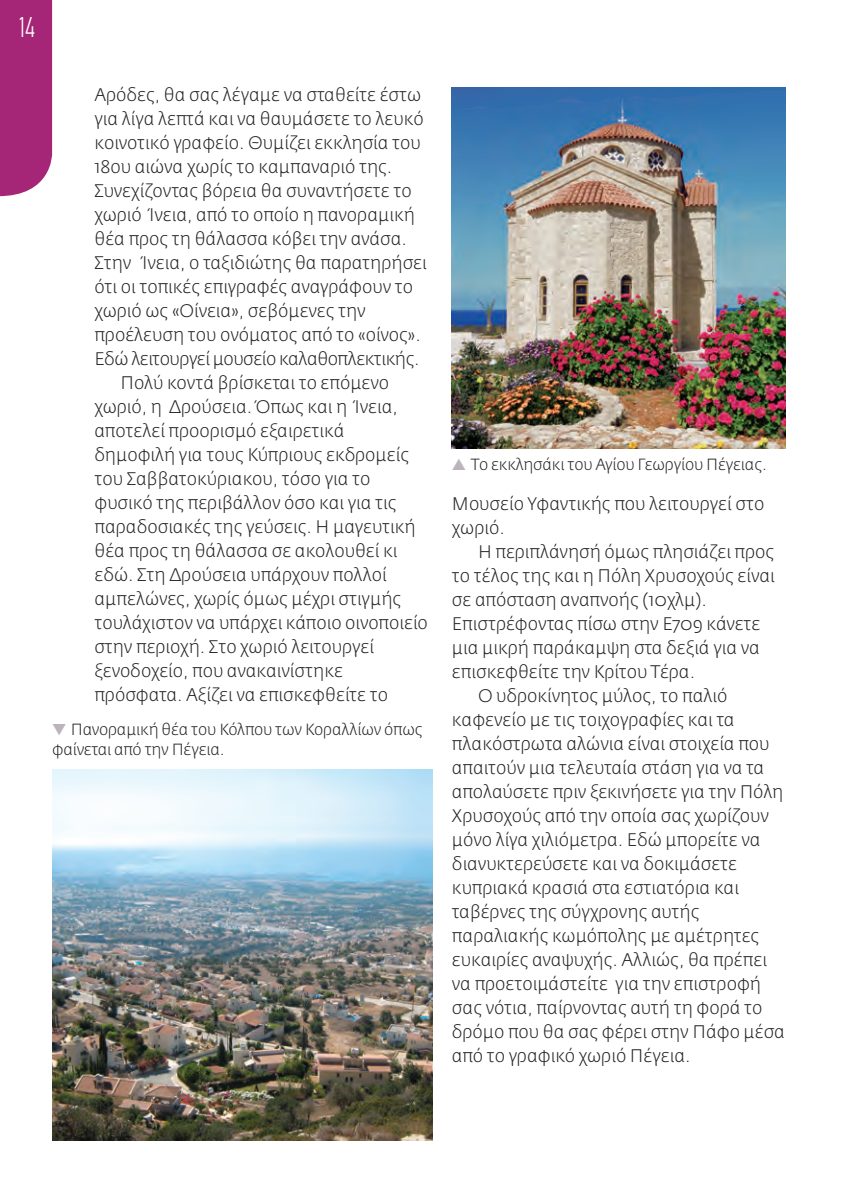
<style>
.page{position:relative;width:845px;height:1194px;background:#fff}
.page>*{position:absolute;margin:0;border:0;box-sizing:border-box;transform-origin:0 0}
.t1{font:300 condensed 28px "CF Din";color:#fff}
.t2{font:300 18px/24px "Fedra Sans Pro";color:#231f20}
.t3{font:300 18px "Fedra Sans Pro";letter-spacing:-.025em;color:#231f20}
.t4{font:300 16px/20px "Fedra Sans Pro";letter-spacing:-.01em;color:#231f20}
.s1{color:#bbb5bb}
</style>
<div class="page">
<img style="left:52px;top:769px;width:380px;height:371px">
<img style="left:451px;top:87px;width:334px;height:362px">
<div style="left:0;top:0;width:52px;height:197px;background:#a52576"></div>
<h1 class="t1" style="left:19px;top:12px;width:18px">14</h1>
<p class="t2" style="left:94px;top:83px;width:328px">Αρόδες, θα σας λέγαμε να σταθείτε έστω</p>
<p class="t2" style="left:94px;top:107px;width:330px">για λίγα λεπτά και να θαυμάσετε το λευκό</p>
<p class="t2" style="left:94px;top:131px;width:328px">κοινοτικό γραφείο. Θυμίζει εκκλησία του</p>
<p class="t2" style="left:94px;top:155px;width:299px">18ου αιώνα χωρίς το καμπαναριό της.</p>
<p class="t2" style="left:94px;top:179px;width:318px">Συνεχίζοντας βόρεια θα συναντήσετε το</p>
<p class="t2" style="left:94px;top:203px;width:322px">χωριό Ίνεια, από το οποίο η πανοραμική</p>
<p class="t2" style="left:94px;top:227px;width:314px">θέα προς τη θάλασσα κόβει την ανάσα.</p>
<p class="t2" style="left:94px;top:251px;width:334px">Στην Ίνεια, ο ταξιδιώτης θα παρατηρήσει</p>
<p class="t2" style="left:94px;top:275px;width:320px">ότι οι τοπικές επιγραφές αναγράφουν το</p>
<p class="t2" style="left:94px;top:299px;width:272px">χωριό ως «Οίνεια», σεβόμενες την</p>
<p class="t2" style="left:94px;top:323px;width:328px">προέλευση του ονόματος από το «οίνος».</p>
<p class="t3" style="left:94px;top:348px;width:326px">Εδώ λειτουργεί μουσείο καλαθοπλεκτικής.</p>
<p class="t2" style="left:120px;top:371px;width:270px">Πολύ κοντά βρίσκεται το επόμενο</p>
<p class="t2" style="left:94px;top:395px;width:305px">χωριό, η Δρούσεια. Όπως και η Ίνεια,</p>
<p class="t2" style="left:94px;top:419px;width:251px">αποτελεί προορισμό εξαιρετικά</p>
<p class="t2" style="left:94px;top:443px;width:316px">δημοφιλή για τους Κύπριους εκδρομείς</p>
<p class="t2" style="left:94px;top:467px;width:277px">του Σαββατοκύριακου, τόσο για το</p>
<p class="t2" style="left:94px;top:491px;width:303px">φυσικό της περιβάλλον όσο και για τις</p>
<p class="t2" style="left:94px;top:515px;width:322px">παραδοσιακές της γεύσεις. Η μαγευτική</p>
<p class="t2" style="left:94px;top:539px;width:304px">θέα προς τη θάλασσα σε ακολουθεί κι</p>
<p class="t2" style="left:94px;top:563px;width:294px">εδώ. Στη Δρούσεια υπάρχουν πολλοί</p>
<p class="t2" style="left:94px;top:587px;width:308px">αμπελώνες, χωρίς όμως μέχρι στιγμής</p>
<p class="t2" style="left:94px;top:611px;width:335px">τουλάχιστον να υπάρχει κάποιο οινοποιείο</p>
<p class="t2" style="left:94px;top:635px;width:281px">στην περιοχή. Στο χωριό λειτουργεί</p>
<p class="t2" style="left:94px;top:659px;width:250px">ξενοδοχείο, που ανακαινίστηκε</p>
<p class="t2" style="left:94px;top:683px;width:295px">πρόσφατα. Αξίζει να επισκεφθείτε το</p>
<p class="t4" style="left:52px;top:719px;width:372px"><span class="s1">▼</span> Πανοραμική θέα του Κόλπου των Κοραλλίων όπως φαίνεται από την Πέγεια.</p>
<p class="t4" style="left:451px;top:454px;width:316px"><span class="s1">▲</span> Το εκκλησάκι του Αγίου Γεωργίου Πέγειας.</p>
<p class="t2" style="left:451px;top:492px;width:313px">Μουσείο Υφαντικής που λειτουργεί στο χωριό.</p>
<p class="t2" style="left:477px;top:540px;width:297px">Η περιπλάνησή όμως πλησιάζει προς</p>
<p class="t2" style="left:451px;top:564px;width:324px">το τέλος της και η Πόλη Χρυσοχούς είναι</p>
<p class="t2" style="left:451px;top:588px;width:256px">σε απόσταση αναπνοής (10χλμ).</p>
<p class="t2" style="left:451px;top:612px;width:310px">Επιστρέφοντας πίσω στην Ε709 κάνετε</p>
<p class="t2" style="left:451px;top:636px;width:309px">μια μικρή παράκαμψη στα δεξιά για να</p>
<p class="t2" style="left:451px;top:660px;width:244px">επισκεφθείτε την Κρίτου Τέρα.</p>
<p class="t2" style="left:477px;top:684px;width:251px">Ο υδροκίνητος μύλος, το παλιό</p>
<p class="t2" style="left:451px;top:708px;width:284px">καφενείο με τις τοιχογραφίες και τα</p>
<p class="t2" style="left:451px;top:732px;width:319px">πλακόστρωτα αλώνια είναι στοιχεία που</p>
<p class="t2" style="left:451px;top:756px;width:314px">απαιτούν μια τελευταία στάση για να τα</p>
<p class="t2" style="left:451px;top:780px;width:333px">απολαύσετε πριν ξεκινήσετε για την Πόλη</p>
<p class="t2" style="left:451px;top:804px;width:318px">Χρυσοχούς από την οποία σας χωρίζουν</p>
<p class="t2" style="left:451px;top:828px;width:310px">μόνο λίγα χιλιόμετρα. Εδώ μπορείτε να</p>
<p class="t2" style="left:451px;top:852px;width:286px">διανυκτερεύσετε και να δοκιμάσετε</p>
<p class="t2" style="left:451px;top:875px;width:288px">κυπριακά κρασιά στα εστιατόρια και</p>
<p class="t2" style="left:451px;top:899px;width:249px">ταβέρνες της σύγχρονης αυτής</p>
<p class="t2" style="left:451px;top:923px;width:308px">παραλιακής κωμόπολης με αμέτρητες</p>
<p class="t2" style="left:451px;top:947px;width:316px">ευκαιρίες αναψυχής. Αλλιώς, θα πρέπει</p>
<p class="t2" style="left:451px;top:971px;width:310px">να προετοιμάστείτε για την επιστροφή</p>
<p class="t2" style="left:451px;top:995px;width:312px">σας νότια, παίρνοντας αυτή τη φορά το</p>
<p class="t2" style="left:451px;top:1019px;width:334px">δρόμο που θα σας φέρει στην Πάφο μέσα</p>
<p class="t2" style="left:451px;top:1043px;width:240px">από το γραφικό χωριό Πέγεια.</p>
</div>
